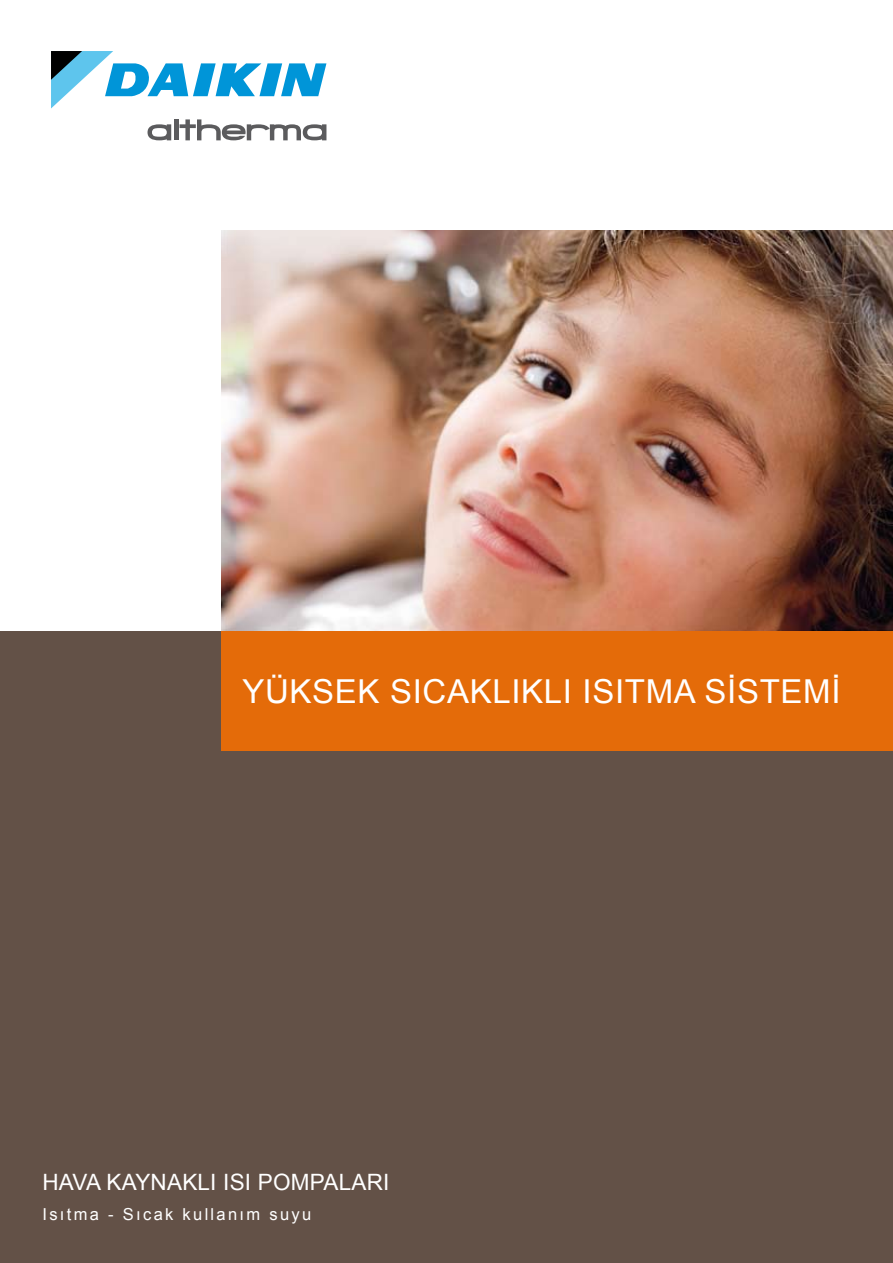
<style>
.page{position:relative;width:893px;height:1263px;background:#fff}
.page>*{position:absolute;margin:0;border:0;box-sizing:border-box;transform-origin:0 0}
.t1{font:33px "Arial";letter-spacing:.02em;color:#fff}
.t2{font:22.5px "Arial";letter-spacing:.01em;color:#fff}
.t3{font:16.5px "Arial";letter-spacing:.14em;color:#fff}
</style>
<div class="page">
<div style="left:0;top:631px;width:893px;height:632px;background:#635147"></div>
<img style="left:221px;top:230px;width:672px;height:401px">
<div style="left:221px;top:631px;width:672px;height:120px;background:#e46b09"></div>
<svg style="left:51px;top:51px;width:275px;height:57px"></svg>
<svg style="left:148px;top:124px;width:23px;height:16px"></svg>
<hr style="left:174px;top:119px;width:4px;height:21px;background:#5b5b5d">
<svg style="left:180px;top:119px;width:146px;height:21px"></svg>
<p class="t1" style="left:242px;top:669px;width:600px">YÜKSEK SICAKLIKLI ISITMA SİSTEMİ</p>
<p class="t2" style="left:43px;top:1168px;width:348px">HAVA KAYNAKLI ISI POMPALARI</p>
<p class="t3" style="left:43px;top:1203px;width:270px">Isıtma - Sıcak kullanım suyu</p>
</div>
